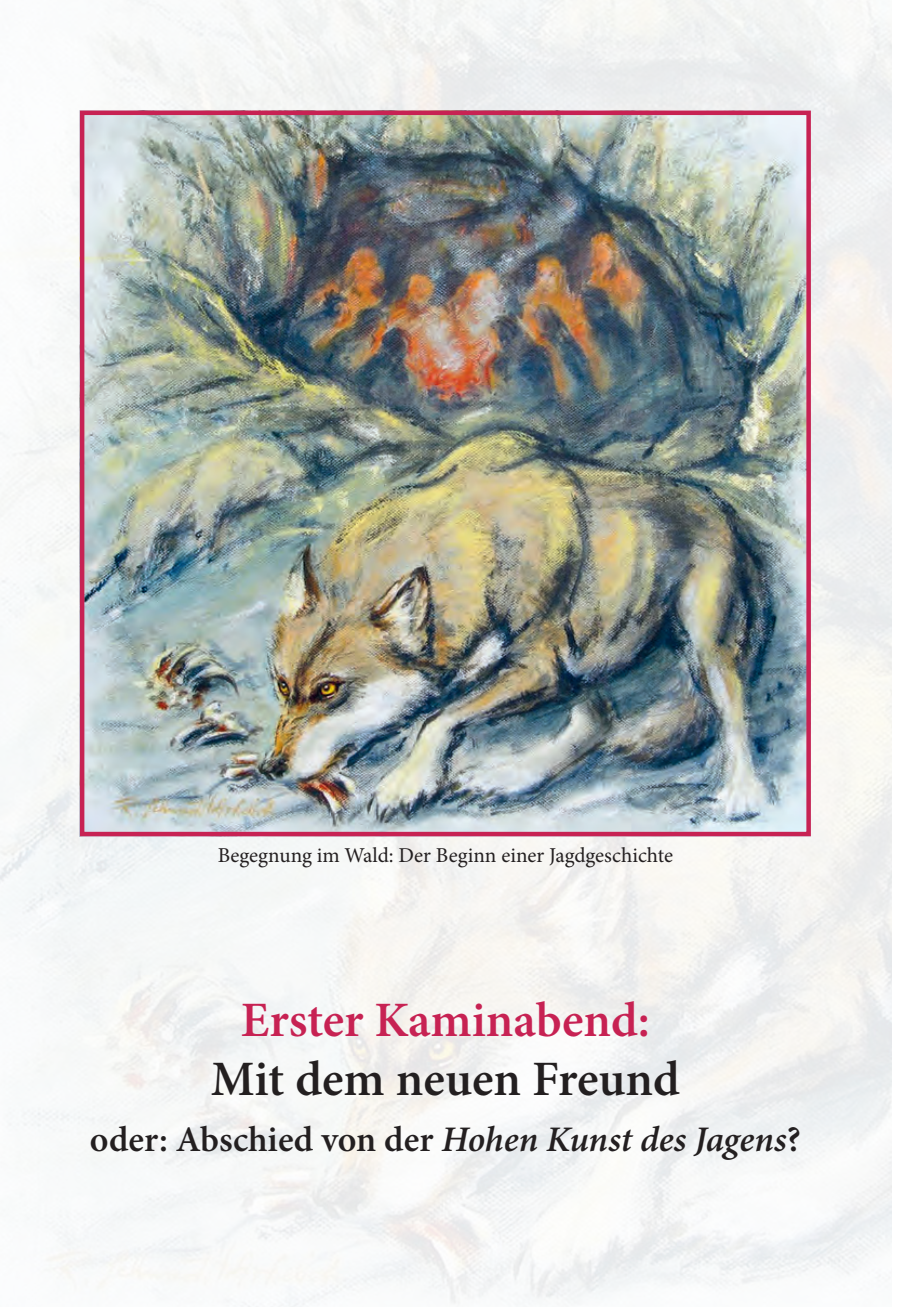
<style>
.page{position:relative;width:897px;height:1307px;background:#fff}
.page>*{position:absolute;margin:0;border:0;box-sizing:border-box;transform-origin:0 0}
.t1{font:600 49.5px "Minion Pro";color:#c72253}
.t2{font:600 49.5px "Minion Pro";color:#231f20}
.t3{font:600 36px "Minion Pro";color:#231f20}
.t4{font:21.15px "Minion Pro";color:#231f20}
.s1{font-style:italic}
</style>
<div class="page">
<img style="left:85px;top:115px;width:721px;height:716px">
<div style="left:80px;top:110px;width:731px;height:726px;border:4px solid #c72253"></div>
<p class="t4" style="left:218px;top:841px;width:457px">Begegnung im Wald: Der Beginn einer Jagdgeschichte</p>
<h1 class="t1" style="left:241px;top:990px;width:411px">Erster Kaminabend:</h1>
<h1 class="t2" style="left:211px;top:1049px;width:471px">Mit dem neuen Freund</h1>
<h2 class="t3" style="left:90px;top:1118px;width:712px">oder: Abschied von der <span class="s1">Hohen Kunst des Jagens</span>?</h2>
</div>
